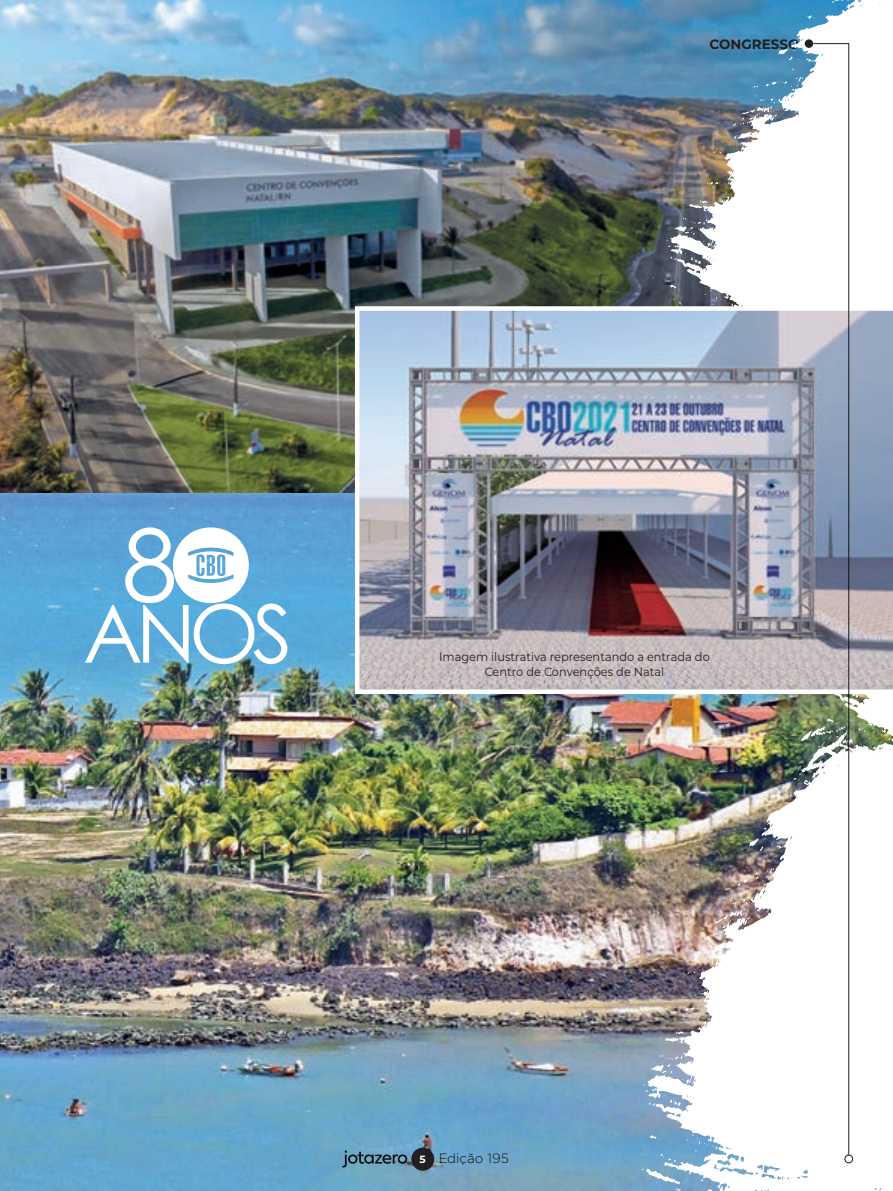
<style>
.page{position:relative;width:893px;height:1191px;background:#fff}
.page>*{position:absolute;margin:0;border:0;box-sizing:border-box;transform-origin:0 0}
.t1{font:300 13.5px "Gotham";color:#231f20}
.t2{font:700 13.5px "Montserrat";color:#231f20}
.t3{font:12px/15px "Montserrat";color:#231f20;text-align:center;scale:.95 1}
.s1{font-family:"Montserrat";font-weight:700;font-size:10.5px;color:#fff}
</style>
<div class="page">
<img style="left:0;top:492px;width:618px;height:699px">
<img style="left:0;top:0;width:618px;height:492px">
<img style="left:618px;top:0;width:275px;height:1191px">
<img style="left:355px;top:306px;width:538px;height:388px">
<svg style="left:85px;top:527px;width:202px;height:137px"></svg>
<svg style="left:342px;top:1150px;width:65px;height:17px"></svg>
<div style="left:411px;top:1147px;width:23px;height:23px;background:#231f20;border-radius:50%"></div>
<div style="left:805px;top:39px;width:8px;height:9px;background:#231f20;border-radius:50%"></div>
<svg style="left:812px;top:43px;width:37px;height:1112px"></svg>
<div style="left:844px;top:1154px;width:9px;height:9px;border:1px solid #231f20;border-radius:50%"></div>
<p class="t2" style="left:709px;top:34px;width:92px">CONGRESSO</p>
<p class="t3" style="left:439px;top:648px;width:286px">Imagem ilustrativa representando a entrada do<br>Centro de Convenções de Natal</p>
<p class="t1" style="left:420px;top:1149px;width:91px"><span class="s1">5</span> Edição 195</p>
</div>
